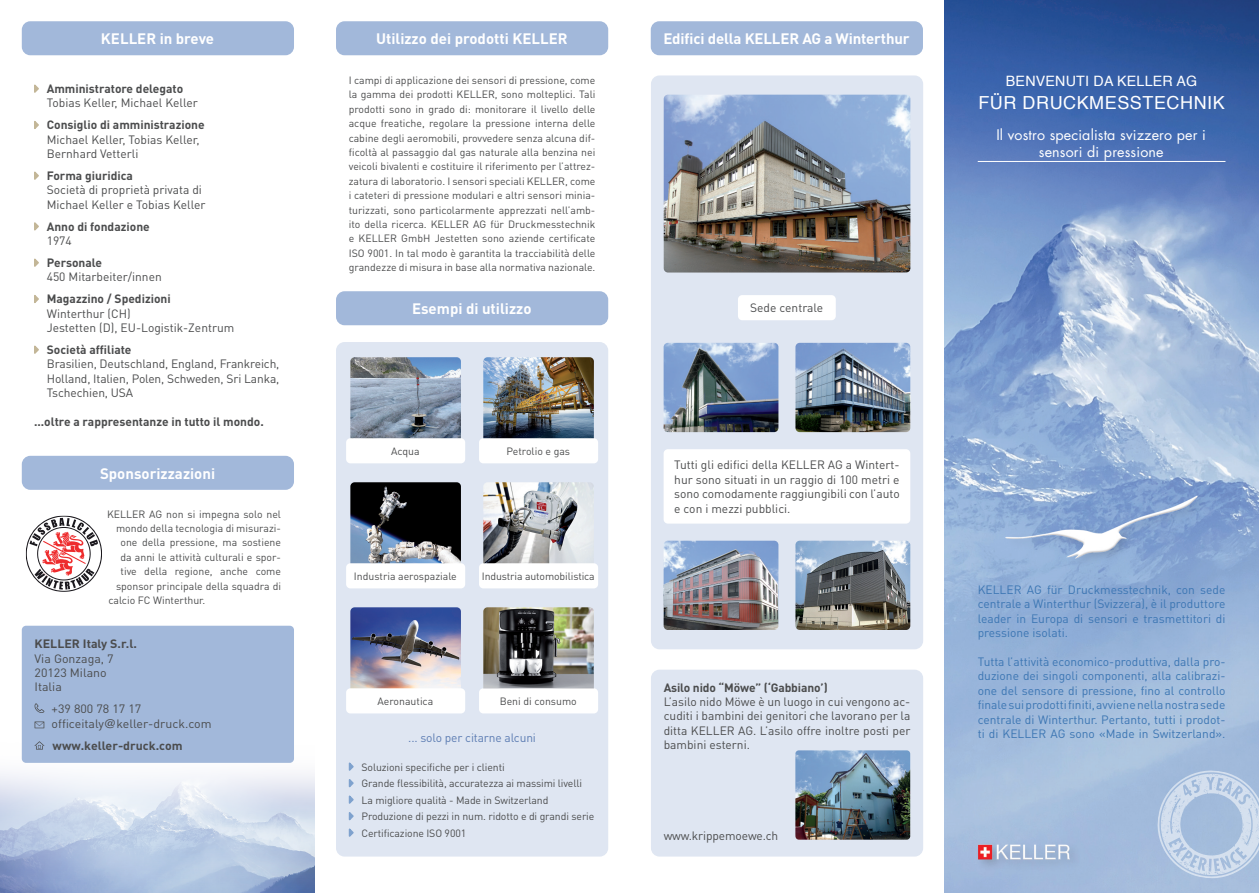
<style>
.page{position:relative;width:1259px;height:893px;background:#fff}
.page>*{position:absolute;margin:0;border:0;box-sizing:border-box;transform-origin:0 0}
.t1{font:18px "Helvetica";letter-spacing:.03em;color:#fff}
.t2{font:700 15px "DIN Pro";color:#fff}
.t3{font:14.25px "Futura";letter-spacing:.01em;color:#fff}
.t4{font:14.25px "Helvetica";letter-spacing:.015em;color:#fff}
.Lauftext_blau{font:12px/14.4px "DIN Pro";color:#4b4c4d;text-align:justify}
.Text_Produkte{font:12px/14.4px "DIN Pro";color:#3c76b3;text-align:justify}
.Text_Produkte-2{font:12px/14.4px "DIN Pro";color:#4b4c4d}
.Text_Produkte-3{font:700 12px "DIN Pro";color:#4b4c4d}
.Lauftext_blau-2{font:12px "DIN Pro";letter-spacing:-.01em;color:#5d7db3}
.Lauftext_blau-3{font:10.5px/14.4px "DIN Pro";letter-spacing:-.01em;color:#4b4c4d;text-align:justify}
.Text_Produkte-4{font:10.5px "DIN Pro";color:#4b4c4d}
.s1{font-family:"Helvetica"}
</style>
<div class="page">
<div style="left:651px;top:75px;width:272px;height:574px;background:#dfe6f2;border-radius:9px"></div>
<div style="left:336px;top:342px;width:272px;height:515px;background:#dfe6f2;border-radius:9px"></div>
<img style="left:944px;top:0;width:315px;height:893px">
<img style="left:0;top:740px;width:315px;height:153px">
<hr style="left:977px;top:161px;width:248px;height:1px;background:#fff">
<div style="left:651px;top:670px;width:272px;height:187px;background:#dfe6f2;border-radius:9px"></div>
<img style="left:795px;top:750px;width:115px;height:90px">
<div style="left:336px;top:21px;width:272px;height:34px;background:#a2b8da;border-radius:9px"></div>
<div style="left:336px;top:291px;width:272px;height:34px;background:#a2b8da;border-radius:9px"></div>
<svg style="left:348px;top:762px;width:6px;height:75px"></svg>
<img style="left:795px;top:541px;width:115px;height:89px">
<img style="left:663px;top:541px;width:115px;height:89px">
<img style="left:795px;top:343px;width:115px;height:89px">
<img style="left:663px;top:343px;width:115px;height:89px">
<img style="left:663px;top:95px;width:247px;height:178px">
<div style="left:738px;top:295px;width:98px;height:25px;background:#fff;border-radius:4px"></div>
<div style="left:663px;top:449px;width:247px;height:75px;background:#fff;border-radius:4px"></div>
<svg style="left:34px;top:84px;width:5px;height:9px"></svg>
<svg style="left:34px;top:121px;width:5px;height:8px"></svg>
<svg style="left:34px;top:171px;width:5px;height:9px"></svg>
<svg style="left:34px;top:222px;width:5px;height:9px"></svg>
<svg style="left:34px;top:258px;width:5px;height:9px"></svg>
<svg style="left:34px;top:295px;width:5px;height:8px"></svg>
<svg style="left:34px;top:345px;width:5px;height:9px"></svg>
<div style="left:22px;top:456px;width:272px;height:34px;background:#a2b8da;border-radius:9px"></div>
<div style="left:22px;top:21px;width:272px;height:34px;background:#a2b8da;border-radius:9px"></div>
<div style="left:22px;top:626px;width:272px;height:137px;background:#a2b8da;border-radius:4px"></div>
<svg style="left:34px;top:703px;width:10px;height:10px"></svg>
<svg style="left:35px;top:721px;width:9px;height:7px"></svg>
<svg style="left:35px;top:741px;width:9px;height:9px"></svg>
<img style="left:350px;top:357px;width:111px;height:81px">
<div style="left:346px;top:438px;width:119px;height:25px;background:#fff;border-radius:4px"></div>
<img style="left:483px;top:357px;width:111px;height:81px">
<div style="left:479px;top:438px;width:119px;height:25px;background:#fff;border-radius:4px"></div>
<img style="left:350px;top:482px;width:111px;height:81px">
<div style="left:346px;top:563px;width:119px;height:25px;background:#fff;border-radius:4px"></div>
<img style="left:483px;top:482px;width:111px;height:81px">
<div style="left:479px;top:563px;width:119px;height:25px;background:#fff;border-radius:4px"></div>
<img style="left:350px;top:607px;width:111px;height:81px">
<div style="left:346px;top:688px;width:119px;height:25px;background:#fff;border-radius:4px"></div>
<img style="left:483px;top:607px;width:111px;height:81px">
<div style="left:479px;top:688px;width:119px;height:25px;background:#fff;border-radius:4px"></div>
<div style="left:651px;top:21px;width:272px;height:34px;background:#a2b8da;border-radius:9px"></div>
<svg style="left:26px;top:516px;width:32px;height:51px"></svg>
<div style="left:1003px;top:493px;width:206px;height:76px;background:#231f20;opacity:.15"></div>
<img style="left:998px;top:489px;width:206px;height:75px">
<div style="left:975px;top:841px;width:106px;height:31px;background:#9eb6d8"></div>
<img style="left:978px;top:844px;width:92px;height:16px">
<svg style="left:1156px;top:769px;width:103px;height:111px;background:#b5c8e2"></svg>
<p class="t2" style="left:101px;top:28px;width:115px">KELLER in breve</p>
<p class="Text_Produkte-3" style="left:47px;top:80px;width:138px">Amministratore delegato</p>
<p class="Lauftext_blau" style="left:47px;top:95px;width:153px">Tobias Keller, Michael Keller</p>
<p class="Text_Produkte-3" style="left:47px;top:117px;width:159px">Consiglio di amministrazione</p>
<p class="Text_Produkte-2" style="left:47px;top:132px;width:154px">Michael Keller, Tobias Keller,<br>Bernhard Vetterli</p>
<p class="Text_Produkte-3" style="left:47px;top:167px;width:88px">Forma giuridica</p>
<p class="Text_Produkte-2" style="left:47px;top:182px;width:160px">Società di proprietà privata di<br>Michael Keller e Tobias Keller</p>
<p class="Text_Produkte-3" style="left:47px;top:218px;width:104px">Anno di fondazione</p>
<p class="Text_Produkte-2" style="left:47px;top:233px;width:27px">1974</p>
<p class="Text_Produkte-3" style="left:47px;top:254px;width:57px">Personale</p>
<p class="Text_Produkte-2" style="left:47px;top:269px;width:116px">450 Mitarbeiter/innen</p>
<p class="Text_Produkte-3" style="left:47px;top:291px;width:125px">Magazzino / Spedizioni</p>
<p class="Text_Produkte-2" style="left:47px;top:306px;width:85px">Winterthur (CH)</p>
<p class="Text_Produkte-2" style="left:47px;top:320px;width:189px">Jestetten (D), EU-Logistik-Zentrum</p>
<p class="Text_Produkte-3" style="left:47px;top:341px;width:86px">Società affiliate</p>
<p class="Text_Produkte-2" style="left:47px;top:356px;width:234px;text-align:justify">Brasilien, Deutschland, England, Frankreich, Holland, Italien, Polen, Schweden, Sri Lanka, Tschechien, USA</p>
<p class="Text_Produkte-3" style="left:34px;top:413px;width:231px">...oltre a rappresentanze in tutto il mondo.</p>
<p class="t2" style="left:100px;top:463px;width:117px">Sponsorizzazioni</p>
<p class="Text_Produkte-4" style="left:107px;top:507px;width:176px">KELLER AG non si impegna solo nel</p>
<p class="Text_Produkte-4" style="left:116px;top:521px;width:167px">mondo della tecnologia di misurazi-</p>
<p class="Text_Produkte-4" style="left:120px;top:535px;width:162px">one della pressione, ma sostiene</p>
<p class="Text_Produkte-4" style="left:120px;top:550px;width:162px">da anni le attività culturali e spor-</p>
<p class="Text_Produkte-4" style="left:120px;top:564px;width:162px">tive della regione, anche come</p>
<p class="Text_Produkte-4" style="left:116px;top:579px;width:166px">sponsor principale della squadra di</p>
<p class="Text_Produkte-4" style="left:108px;top:593px;width:98px">calcio FC Winterthur.</p>
<p class="Text_Produkte-3" style="left:35px;top:636px;width:104px">KELLER Italy S.r.l.</p>
<p class="Lauftext_blau" style="left:35px;top:650px;width:81px">Via Gonzaga, 7</p>
<p class="Lauftext_blau" style="left:35px;top:665px;width:74px">20123 Milano</p>
<p class="Lauftext_blau" style="left:35px;top:679px;width:29px">Italia</p>
<p class="Lauftext_blau" style="left:52px;top:701px;width:91px">+39 800 78 17 17</p>
<p class="Lauftext_blau" style="left:52px;top:716px;width:162px">officeitaly<span class="s1">@</span>keller-druck.com</p>
<p class="Text_Produkte-3" style="left:53px;top:737px;width:131px">www.keller-druck.com</p>
<p class="t2" style="left:376px;top:28px;width:193px">Utilizzo dei prodotti KELLER</p>
<p class="Lauftext_blau-3" style="left:349px;top:73px;width:248px">I campi di applicazione dei sensori di pressione, come la gamma dei prodotti KELLER, sono molteplici. Tali prodotti sono in grado di: monitorare il livello delle acque freatiche, regolare la pressione interna delle cabine degli aeromobili, provvedere senza alcuna dif&shy;ficoltà al passaggio dal gas naturale alla benzina nei veicoli bivalenti e costituire il riferimento per l’attrez&shy;zatura di laboratorio. I sensori speciali KELLER, come i cateteri di pressione modulari e altri sensori minia&shy;turizzati, sono particolarmente apprezzati nell’amb&shy;ito della ricerca. KELLER AG für Druckmesstechnik e KELLER GmbH Jestetten sono aziende certificate ISO 9001. In tal modo è garantita la tracciabilità delle grandezze di misura in base alla normativa nazionale.</p>
<p class="t2" style="left:412px;top:298px;width:121px">Esempi di utilizzo</p>
<p class="Lauftext_blau-3" style="left:391px;top:443px;width:30px">Acqua</p>
<p class="Lauftext_blau-3" style="left:506px;top:443px;width:65px">Petrolio e gas</p>
<p class="Lauftext_blau-3" style="left:354px;top:568px;width:104px">Industria aerospaziale</p>
<p class="Lauftext_blau-3" style="left:482px;top:568px;width:114px">Industria automobilistica</p>
<p class="Lauftext_blau-3" style="left:377px;top:693px;width:57px">Aeronautica</p>
<p class="Lauftext_blau-3" style="left:500px;top:693px;width:79px">Beni di consumo</p>
<p class="Lauftext_blau-2" style="left:408px;top:730px;width:129px">... solo per citarne alcuni</p>
<p class="Lauftext_blau-3" style="left:361px;top:759px;width:145px">Soluzioni specifiche per i clienti</p>
<p class="Lauftext_blau-3" style="left:361px;top:776px;width:222px">Grande flessibilità, accuratezza ai massimi livelli</p>
<p class="Lauftext_blau-3" style="left:361px;top:792px;width:188px">La migliore qualità - Made in Switzerland</p>
<p class="Lauftext_blau-3" style="left:361px;top:809px;width:234px">Produzione di pezzi in num. ridotto e di grandi serie</p>
<p class="Lauftext_blau-3" style="left:361px;top:825px;width:106px">Certificazione ISO 9001</p>
<p class="t2" style="left:663px;top:28px;width:248px">Edifici della KELLER AG a Winterthur</p>
<p class="Lauftext_blau" style="left:750px;top:300px;width:74px">Sede centrale</p>
<p class="Lauftext_blau" style="left:674px;top:457px;width:227px">Tutti gli edifici della KELLER AG a Wintert&shy;hur sono situati in un raggio di 100 metri e sono comodamente raggiungibili con l’auto e con i mezzi pubblici.</p>
<p class="Text_Produkte-3" style="left:663px;top:679px;width:165px">Asilo nido “Möwe” (‘Gabbiano’)</p>
<p class="Lauftext_blau" style="left:663px;top:694px;width:248px">L’asilo nido Möwe è un luogo in cui vengono ac&shy;cuditi i bambini dei genitori che lavorano per la ditta KELLER AG. L’asilo offre inoltre posti per bambini esterni.</p>
<p class="Lauftext_blau" style="left:663px;top:828px;width:116px">www.krippemoewe.ch</p>
<p class="t4" style="left:1006px;top:70px;width:193px">BENVENUTI DA KELLER AG</p>
<p class="t1" style="left:978px;top:89px;width:248px">FÜR DRUCKMESSTECHNIK</p>
<p class="t3" style="left:996px;top:125px;width:211px">Il vostro specialista svizzero per i</p>
<p class="t3" style="left:1039px;top:142px;width:126px">sensori di pressione</p>
<p class="Text_Produkte" style="left:977px;top:582px;width:249px">KELLER AG für Druckmesstechnik, con sede centrale a Winterthur (Svizzera), è il produttore leader in Europa di sensori e trasmettitori di pressione isolati.</p>
<p class="Text_Produkte" style="left:977px;top:654px;width:249px">Tutta l’attività economico-produttiva, dalla pro&shy;duzione dei singoli componenti, alla calibrazi&shy;one del sensore di pressione, fino al controllo finale sui prodotti finiti, avviene nella nostra sede centrale di Winterthur. Pertanto, tutti i prodot&shy;ti di KELLER AG sono «Made in Switzerland».</p>
</div>
